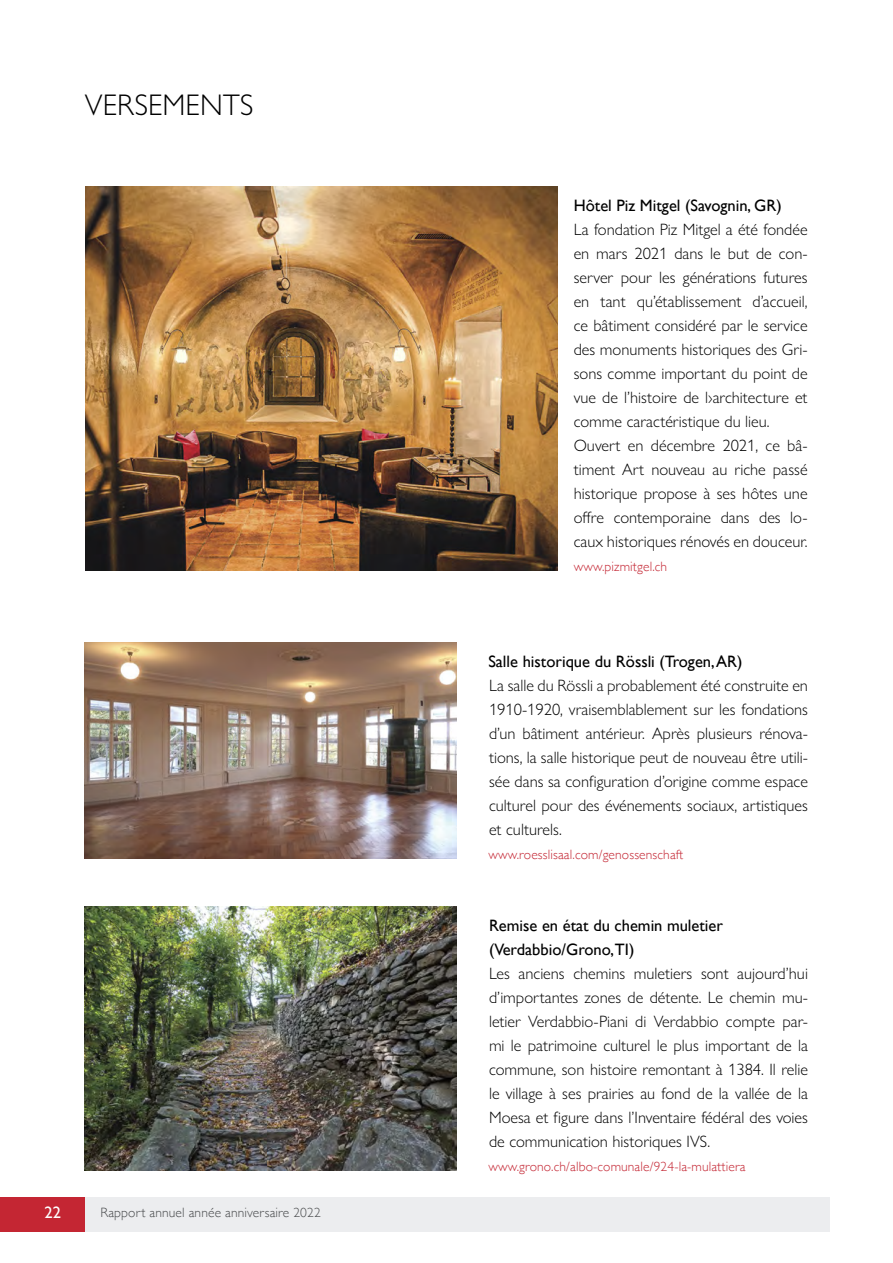
<style>
.page{position:relative;width:893px;height:1263px;background:#fff}
.page>*{position:absolute;margin:0;border:0;box-sizing:border-box;transform-origin:0 0}
.Title_Bttom_paragraph{font:300 30px "Gill Sans Nova";color:#000}
.Paragraph{font:300 16.5px/24px "Gill Sans Nova";color:#000;text-align:justify}
.Paragraph-2{font:16.5px "Gill Sans";color:#000}
.t1{font:16.5px "Gill Sans";color:#fff}
.t2{font:300 13.5px "Gill Sans";letter-spacing:.01em;color:#c42633}
.t3{font:300 13.5px "Gill Sans";letter-spacing:.01em;color:#494b4d}
</style>
<div class="page">
<img style="left:84px;top:643px;width:373px;height:216px">
<img style="left:85px;top:187px;width:472px;height:384px">
<img style="left:84px;top:907px;width:373px;height:263px">
<div style="left:0;top:1197px;width:85px;height:34px;background:#c42633"></div>
<div style="left:85px;top:1197px;width:744px;height:34px;background:#ecedef"></div>
<p class="Title_Bttom_paragraph" style="left:85px;top:86px;width:170px">VERSEMENTS</p>
<p class="t1" style="left:44px;top:1202px;width:18px">22</p>
<p class="t3" style="left:100px;top:1202px;width:222px">Rapport annuel année anniversaire 2022</p>
<p class="Paragraph-2" style="left:574px;top:195px;width:209px">Hôtel Piz Mitgel (Savognin, GR)</p>
<p class="Paragraph" style="left:574px;top:217px;width:235px">La fondation Piz Mitgel a été fondée en mars 2021 dans le but de con&shy;server pour les générations futures en tant qu’établissement d’accueil, ce bâtiment considéré par le service des monuments historiques des Gri&shy;sons comme important du point de vue de l’histoire de l›architecture et comme caractéristique du lieu.</p>
<p class="Paragraph" style="left:574px;top:433px;width:235px">Ouvert en décembre 2021, ce bâ&shy;timent Art nouveau au riche passé historique propose à ses hôtes une offre contemporaine dans des lo&shy;caux historiques rénovés en douceur.</p>
<p class="t2" style="left:574px;top:555px;width:95px">www.pizmitgel.ch</p>
<p class="Paragraph-2" style="left:488px;top:651px;width:255px">Salle historique du Rössli (Trogen, AR)</p>
<p class="Paragraph" style="left:489px;top:673px;width:320px">La salle du Rössli a probablement été construite en 1910-1920, vraisemblablement sur les fondations d’un bâtiment antérieur. Après plusieurs rénova&shy;tions, la salle historique peut de nouveau être utili&shy;sée dans sa configuration d’origine comme espace culturel pour des événements sociaux, artistiques et culturels.</p>
<p class="t2" style="left:488px;top:843px;width:196px">www.roesslisaal.com/genossenschaft</p>
<p class="Paragraph-2" style="left:489px;top:915px;width:235px">Remise en état du chemin muletier</p>
<p class="Paragraph-2" style="left:489px;top:939px;width:147px">(Verdabbio/Grono,TI)</p>
<p class="Paragraph" style="left:489px;top:961px;width:321px">Les anciens chemins muletiers sont aujourd’hui d’importantes zones de détente. Le chemin mu&shy;letier Verdabbio-Piani di Verdabbio compte par&shy;mi le patrimoine culturel le plus important de la commune, son histoire remontant à 1384. Il relie le village à ses prairies au fond de la vallée de la Moesa et figure dans l’Inventaire fédéral des voies de communication historiques IVS.</p>
<p class="t2" style="left:488px;top:1155px;width:259px">www.grono.ch/albo-comunale/924-la-mulattiera</p>
</div>
